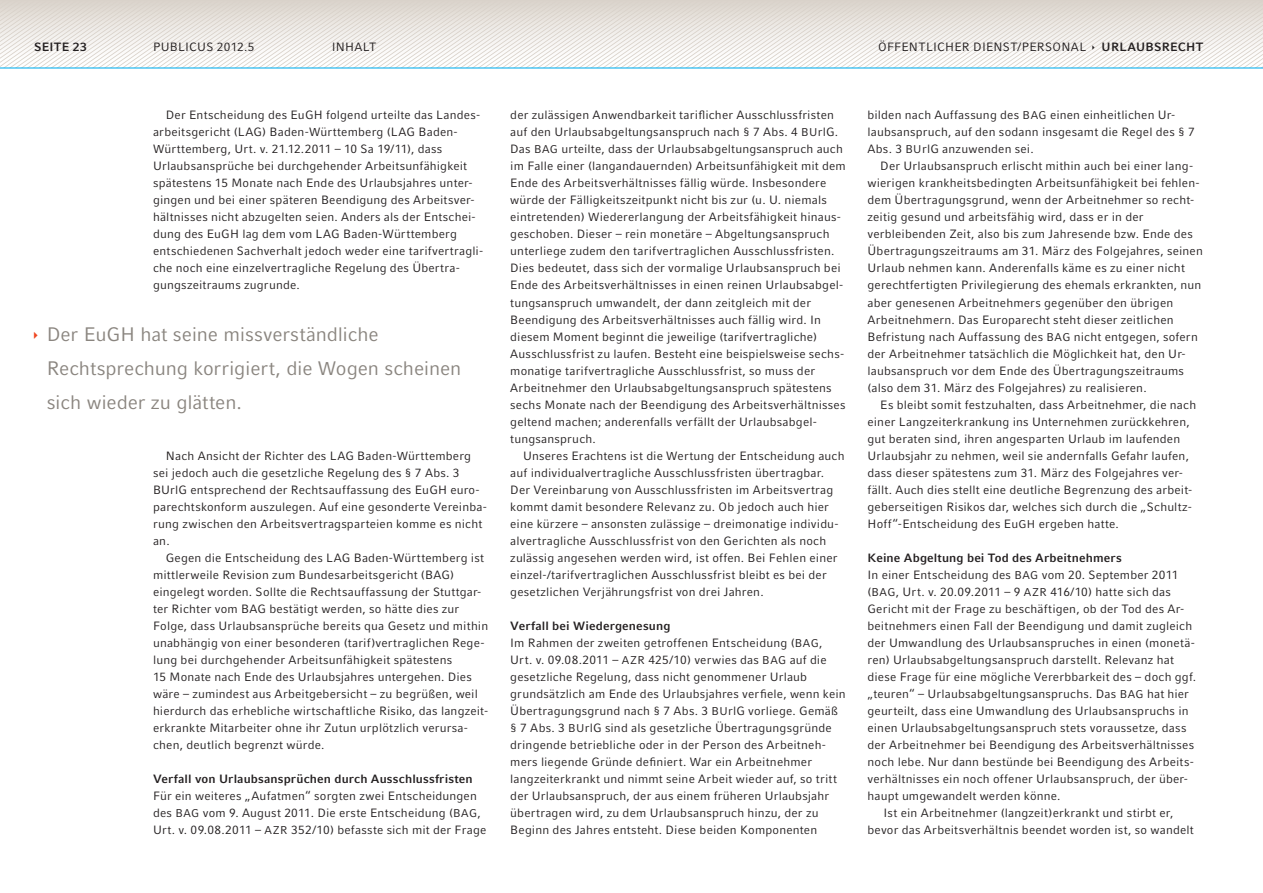
<style>
.page{position:relative;width:1263px;height:893px;background:#fff}
.page>*{position:absolute;margin:0;border:0;box-sizing:border-box;transform-origin:0 0}
.t1{font:19.5px/34px "Compatil Fact LT Pro";letter-spacing:-.01em;color:#8a857f}
.t2{font:12px/17.1px "Compatil Fact LT Pro";letter-spacing:.015em;color:#231f20}
.t3{font:700 12px/17.1px "Compatil Fact LT Pro";letter-spacing:.015em;color:#231f20}
.t4{font:11.25px "Compatil Fact LT Pro";color:#231f20}
.s1{font-size:11.25px}
.s2{font-weight:700}
.s3{font-weight:400}
.s4{font-weight:400;font-size:11.25px}
.s5{font-size:12px}
</style>
<div class="page">
<hr style="left:0;top:67px;width:1263px;height:2px;background:#00aeef">
<svg style="left:0;top:0;width:1263px;height:68px"></svg>
<p class="t3" style="left:34px;top:38px;width:54px">Seite 23</p>
<p class="t2" style="left:153px;top:38px;width:103px">Publicus 2012.5</p>
<p class="t2" style="left:332px;top:38px;width:46px">I nhalt</p>
<p class="t2" style="left:878px;top:38px;width:210px">Öffentlicher Dienst/Personal</p>
<p class="t3" style="left:1102px;top:38px;width:103px">Urlau bsrecht</p>
<p class="t2" style="left:153px;top:107px;width:329px;text-indent:13px">Der Entscheidung des EuGH folgend urteilte das Landes&shy;arbeitsgericht (LAG</p>
<p class="t2" style="left:262px;top:124px;width:137px">) Baden-Württemberg (LAG</p>
<p class="t2" style="left:153px;top:124px;width:324px;text-indent:265px">Baden-Württemberg, U rt. v. 21.12.2011 – 10 Sa 19/11), dass<br>U rlaubsansprüche bei durchgehender Arbeitsunfähigkeit spätestens 15 Monate nach Ende des U rlaubsjahres unter&shy;gingen und bei einer späteren Beendigung des Arbeitsver&shy;hältnisses nicht abzugelten seien. Anders als der Entschei&shy;dung des EuGH lag dem vom LAG</p>
<p class="t2" style="left:153px;top:226px;width:332px;text-indent:190px">Baden-Württemberg entschiedenen Sachverhalt jedoch weder eine tarifvertragli&shy;che noch eine einzelvertragliche Regelung des Übertra&shy;gungszeitraums zugrunde.</p>
<h1 class="t1" style="left:47px;top:317px;width:416px">Der EuGH hat seine missverständliche -Rechtsprechung korrigiert, die Wogen scheinen sich wieder zu glätten.</h1>
<p class="t2" style="left:166px;top:447px;width:173px">Nach Ansicht der Richter des LAG</p>
<p class="t2" style="left:357px;top:447px;width:115px">Baden-Württemberg</p>
<p class="t2" style="left:153px;top:464px;width:308px">sei jedoch auch die gesetzliche Regelung des § 7 Abs. 3</p>
<p class="t2" style="left:153px;top:481px;width:328px">BU rlG entsprechend der Rechtsauffassung des EuGH euro-</p>
<p class="t2" style="left:153px;top:498px;width:335px">parechtskonform auszulegen. Auf eine gesonderte Vereinba-</p>
<p class="t2" style="left:153px;top:515px;width:331px">rung zwischen den Arbeitsvertragsparteien komme es nicht</p>
<p class="t2" style="left:153px;top:532px;width:18px">an.</p>
<p class="t2" style="left:166px;top:549px;width:169px">Gegen die Entscheidung des LAG</p>
<p class="t2" style="left:153px;top:549px;width:333px;text-indent:201px">Baden-Württemberg ist mittlerweile Revision zum B undesarbeitsgericht (BAG</p>
<p class="t2" style="left:153px;top:566px;width:330px;text-indent:297px">) eingelegt worden. Sollte die Rechtsauffassung der Stuttgar&shy;ter Richter vom BAG</p>
<p class="t2" style="left:153px;top:600px;width:337px;text-indent:116px">bestätigt werden, so hätte dies zur Folge, dass U rlaubsansprüche bereits qua Gesetz und mithin unabhängig von einer besonderen (tarif)vertraglichen Rege&shy;lung bei durchgehender Arbeitsunfähigkeit spätestens<br>15 Monate nach Ende des U rlaubsjahres untergehen. Dies wäre – zumindest aus Arbeitgebersicht – zu begrüßen, weil hierdurch das erhebliche wirtschaftliche Risiko, das langzeit&shy;erkrankte Mitarbeiter ohne ihr Zutun urplötzlich verursa&shy;chen, deutlich begrenzt würde.</p>
<p class="t3" style="left:153px;top:771px;width:321px">Verfall von Urlaubsansprüchen durch Ausschlussfristen</p>
<p class="t2" style="left:153px;top:788px;width:325px">Für ein weiteres „Aufatmen“ sorgten zwei Entscheidungen des <span class="s1">BAG</span></p>
<p class="t2" style="left:203px;top:805px;width:259px">vom 9. August 2011. Die erste Entscheidung (<span class="s1">BAG</span></p>
<p class="t2" style="left:153px;top:805px;width:335px;text-indent:324px">,<br>U rt. v. 09.08.2011 – <span class="s1">AZR</span> 352/10) befasste sich mit der Frage</p>
<p class="t2" style="left:510px;top:107px;width:329px">der zulässigen Anwendbarkeit tariflicher Ausschlussfristen auf den U rlaubsabgeltungsanspruch nach § 7 Abs. 4 <span class="s1">BU</span> rlG .<br>Das <span class="s1">BAG</span></p>
<p class="t2" style="left:510px;top:141px;width:337px;text-indent:51px">urteilte, dass der U rlaubsabgeltungsanspruch auch im Falle einer (langandauernden) Arbeitsunfähigkeit mit dem Ende des Arbeitsverhältnisses fällig würde. I nsbesondere würde der Fälligkeitszeitpunkt nicht bis zur (u. U. niemals eintretenden) Wiedererlangung der Arbeitsfähigkeit hinaus&shy;geschoben. Dieser – rein monetäre – Abgeltungsanspruch unterliege zudem den tarifvertraglichen Ausschlussfristen.<br>Dies bedeutet, dass sich der vormalige U rlaubsanspruch bei Ende des Arbeitsverhältnisses in einen reinen U rlaubsabgel&shy;tungsanspruch umwandelt, der dann zeitgleich mit der Beendigung des Arbeitsverhältnisses auch fällig wird. I n diesem Moment beginnt die jeweilige (tarifvertragliche)<br>Ausschlussfrist zu laufen. Besteht eine beispielsweise sechs&shy;monatige tarifvertragliche Ausschlussfrist, so muss der Arbeitnehmer den U rlaubsabgeltungsanspruch spätestens sechs Monate nach der Beendigung des Arbeitsverhältnisses geltend machen; anderenfalls verfällt der U rlaubsabgel&shy;tungsanspruch.</p>
<p class="t2" style="left:510px;top:447px;width:336px;text-indent:13px">U nseres Erachtens ist die Wertung der Entscheidung auch auf individualvertragliche Ausschlussfristen übertragbar.<br>Der Vereinbarung von Ausschlussfristen im Arbeitsvertrag kommt damit besondere Relevanz zu. Ob jedoch auch hier eine kürzere – ansonsten zulässige – dreimonatige individu&shy;alvertragliche Ausschlussfrist von den Gerichten als noch zulässig angesehen werden wird, ist offen. Bei Fehlen einer einzel-/tarifvertraglichen Ausschlussfrist bleibt es bei der gesetzlichen Verjährungsfrist von drei Jahren.</p>
<p class="t2" style="left:510px;top:617px;width:293px"><span class="s2">Verfall bei Wiedergenesung<br></span>I m Rahmen der zweiten getroffenen Entscheidung (<span class="s1">BAG</span></p>
<p class="t2" style="left:819px;top:634px;width:5px">,</p>
<p class="t2" style="left:510px;top:651px;width:261px">U rt. v. 09.08.2011 – <span class="s1">AZR</span> 425/10) verwies das <span class="s1">BAG</span></p>
<p class="t2" style="left:510px;top:651px;width:337px;text-indent:279px">auf die gesetzliche Regelung, dass nicht genommener U rlaub grundsätzlich am Ende des U rlaubsjahres verfiele, wenn kein Übertragungsgrund nach § 7 Abs. 3 <span class="s1">BU</span> rlG vorliege. Gemäß § 7 Abs. 3 <span class="s1">BU</span> rlG sind als gesetzliche Übertragungsgründe dringende betriebliche oder in der Person des Arbeitneh&shy;mers liegende G ründe definiert. War ein Arbeitnehmer langzeiterkrankt und nimmt seine Arbeit wieder auf, so tritt der U rlaubsanspruch, der aus einem früheren U rlaubsjahr übertragen wird, zu dem U rlaubsanspruch hinzu, der zu Beginn des Jahres entsteht. Diese beiden Komponenten</p>
<p class="t2" style="left:867px;top:107px;width:329px;text-indent:182px">einen einheitlichen U r&shy;laubsanspruch, auf den sodann insgesamt die Regel des § 7<br>Abs. 3 <span class="s1">BU</span> rlG anzuwenden sei.</p>
<p class="t2" style="left:867px;top:158px;width:337px;text-indent:13px">Der U rlaubsanspruch erlischt mithin auch bei einer lang&shy;wierigen krankheitsbedingten Arbeitsunfähigkeit bei fehlen&shy;dem Übertragungsgrund, wenn der Arbeitnehmer so recht&shy;zeitig gesund und arbeitsfähig wird, dass er in der verbleibenden Zeit, also bis zum Jahresende bzw. Ende des Übertragungszeitraums am 31. März des Folgejahres, seinen U rlaub nehmen kann. Anderenfalls käme es zu einer nicht gerechtfertigten Privilegierung des ehemals erkrankten, nun aber genesenen Arbeitnehmers gegenüber den übrigen Arbeitnehmern. Das Europarecht steht dieser zeitlichen Befristung nach Auffassung des <span class="s1">BAG</span></p>
<p class="t2" style="left:867px;top:107px;width:164px">bilden nach Auffassung des <span class="s1">BAG</span></p>
<p class="t2" style="left:867px;top:328px;width:332px;text-indent:206px">nicht entgegen, sofern der Arbeitnehmer tatsächlich die Möglichkeit hat, den U r&shy;laubsanspruch vor dem Ende des Übertragungszeitraums (also dem 31. März des Folgejahres) zu realisieren.</p>
<p class="t2" style="left:867px;top:396px;width:330px;text-indent:13px">Es bleibt somit festzuhalten, dass Arbeitnehmer, die nach einer Langzeiterkrankung ins U nternehmen zurückkehren, gut beraten sind, ihren angesparten U rlaub im laufenden<br>U rlaubsjahr zu nehmen, weil sie andernfalls Gefahr laufen, dass dieser spätestens zum 31. März des Folgejahres ver&shy;fällt. Auch dies stellt eine deutliche Begrenzung des arbeit&shy;geberseitigen Risikos dar, welches sich durch die „Schultz-H off“-Entscheidung des Eu<span class="s1">GH</span> ergeben hatte.</p>
<p class="t3" style="left:867px;top:549px;width:256px">Keine Abgeltung bei Tod des Arbeitnehmers<br><span class="s3">I n einer Entscheidung des</span> <span class="s4">BAG</span></p>
<p class="t2" style="left:1042px;top:566px;width:138px">vom 20. September 2011</p>
<p class="t2" style="left:867px;top:583px;width:330px;text-indent:28px">, U rt. v. 20.09.2011 – 9 <span class="s1">AZR</span> 416/10) hatte sich das Gericht mit der Frage zu beschäftigen, ob der Tod des Ar&shy;beitnehmers einen Fall der Beendigung und damit zugleich der U mwandlung des U rlaubsanspruches in einen (monetä&shy;ren) U rlaubsabgeltungsanspruch darstellt. Relevanz hat diese Frage für eine mögliche Vererbbarkeit des – doch ggf. „teuren“ – U rlaubsabgeltungsanspruchs. Das <span class="s1">BAG</span></p>
<p class="t4" style="left:867px;top:585px;width:13px"><span class="s5">(</span>BAG</p>
<p class="t2" style="left:1147px;top:685px;width:43px">hat hier</p>
<p class="t2" style="left:867px;top:702px;width:323px">geurteilt, dass eine U mwandlung des U rlaubsanspruchs in</p>
<p class="t2" style="left:867px;top:719px;width:320px">einen U rlaubsabgeltungsanspruch stets voraussetze, dass</p>
<p class="t2" style="left:867px;top:736px;width:328px">der Arbeitnehmer bei Beendigung des Arbeitsverhältnisses</p>
<p class="t2" style="left:867px;top:753px;width:328px">noch lebe. N ur dann bestünde bei Beendigung des Arbeits-</p>
<p class="t2" style="left:867px;top:770px;width:322px">verhältnisses ein noch offener U rlaubsanspruch, der über-</p>
<p class="t2" style="left:867px;top:788px;width:195px">haupt umgewandelt werden könne.</p>
<p class="t2" style="left:883px;top:805px;width:291px">Ist ein Arbeitnehmer (langzeit)erkrankt und stirbt er,</p>
<p class="t2" style="left:867px;top:822px;width:328px">bevor das Arbeitsverhältnis beendet worden ist, so wandelt</p>
</div>
